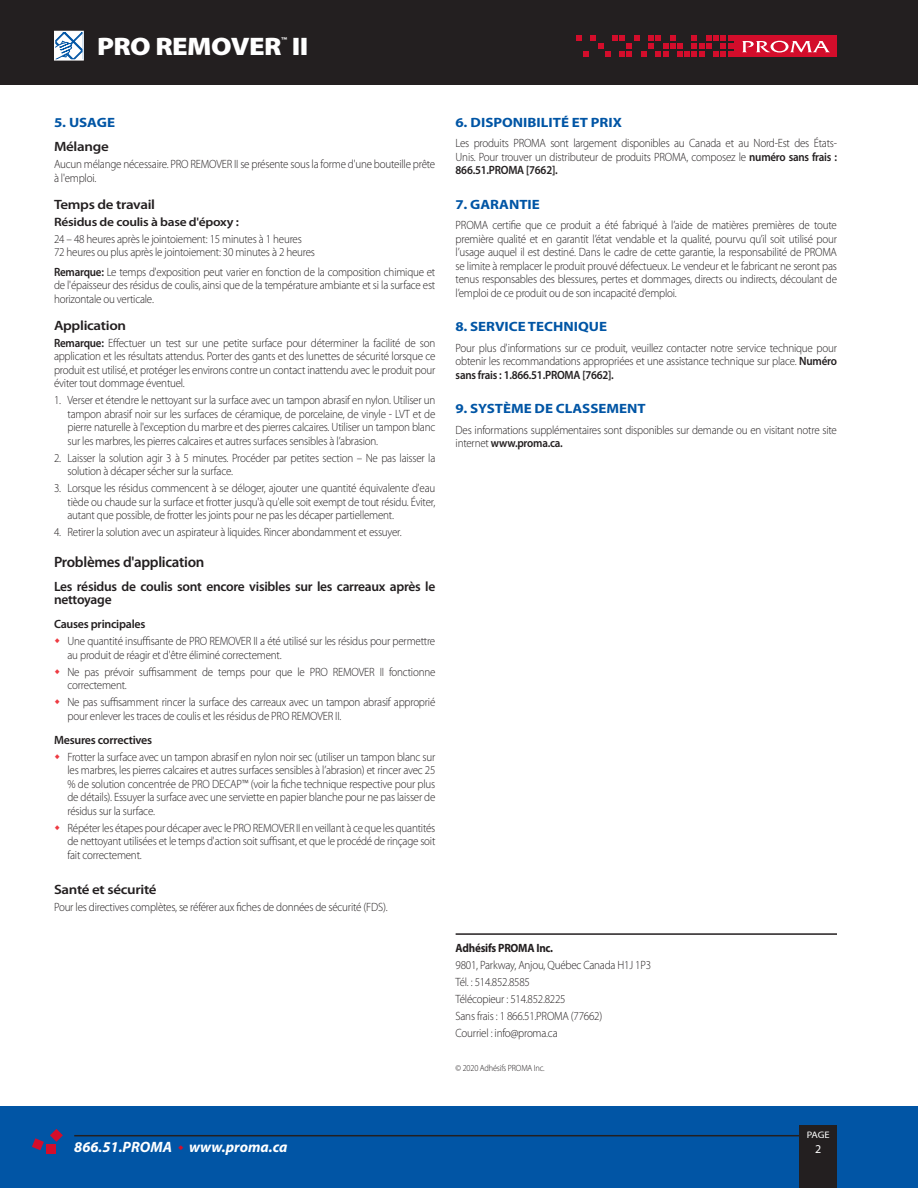
<style>
.page{position:relative;width:918px;height:1188px;background:#fff}
.page>*{position:absolute;margin:0;border:0;box-sizing:border-box;transform-origin:0 0}
.Product_Name{font:900 25.35px "Myriad Pro";letter-spacing:-.02em;color:#fff;scale:1.11 1}
.t1{font:italic 700 15px "Myriad Pro";color:#fff}
.Body_Bullet{font:600 15px "Myriad Pro";letter-spacing:-.02em;color:#231f20}
.t2{font:700 13.5px "Myriad Pro";color:#0155a5;scale:1.11 1}
.Body_Bullet-2{font:600 13.5px/13.5px "Myriad Pro";letter-spacing:-.02em;color:#231f20}
.Subtitle{font:600 13.5px "Myriad Pro";letter-spacing:-.02em;color:#231f20;scale:1.11 1}
.Long_Description{font:600 13.5px "Myriad Pro";letter-spacing:-.02em;color:#231f20;scale:1.11 1}
.Subtitle-2{font:600 12.15px "Myriad Pro";letter-spacing:-.02em;color:#231f20;scale:1.11 1}
.Long_Description-2{font:300 12px/13.5px "Myriad Pro";letter-spacing:-.02em;color:#231f20;text-align:justify;scale:.92 1}
.Body_Bullet-3{font:300 12px/13.5px "Myriad Pro";letter-spacing:-.02em;color:#231f20;text-align:justify;scale:.92 1}
.Body_Bullet-4{font:600 12px "Myriad Pro";letter-spacing:-.02em;color:#231f20}
.Long_Description-3{font:700 12px "Myriad Pro";letter-spacing:-.02em;color:#231f20;scale:.92 1}
.t3{font:12px "Myriad Pro";color:#fff}
.t4{font:9.45px "Myriad Pro";color:#fff;scale:1.11 1}
.Long_Description-4{font:300 9px "Myriad Pro";letter-spacing:-.02em;color:#231f20;scale:.92 1}
.Product_Name-2{font:600 8.4px "Myriad Pro";color:#fff;scale:1.11 1}
.s1{font-weight:600}
</style>
<div class="page">
<div style="left:0;top:0;width:918px;height:84px;background:#231f20"></div>
<div style="left:0;top:1107px;width:918px;height:81px;background:#0155a5"></div>
<div style="left:799px;top:1125px;width:38px;height:63px;background:#231f20"></div>
<hr style="left:74px;top:1135px;width:725px;height:1px;background:#231f20">
<svg style="left:56px;top:33px;width:26px;height:26px"></svg>
<div style="left:54px;top:31px;width:30px;height:30px;border:1px solid #fff"></div>
<div style="left:735px;top:35px;width:102px;height:22px;background:#d30d2b"></div>
<svg style="left:576px;top:35px;width:157px;height:22px"></svg>
<svg style="left:742px;top:41px;width:88px;height:12px"></svg>
<hr style="left:456px;top:933px;width:381px;height:2px;background:#231f20">
<div style="left:46px;top:1145px;width:9px;height:9px;background:#d30d2b"></div>
<svg style="left:50px;top:1129px;width:13px;height:13px"></svg>
<svg style="left:32px;top:1138px;width:12px;height:12px"></svg>
<p class="Product_Name-2" style="left:281px;top:35px;width:7px">™</p>
<p class="Product_Name" style="left:97px;top:30px;width:192px">PRO REMOVER II</p>
<p class="t2" style="left:54px;top:113px;width:56px">5. USAGE</p>
<p class="Subtitle" style="left:54px;top:138px;width:51px">Mélange</p>
<p class="Long_Description-2" style="left:54px;top:157px;width:416px">Aucun mélange nécessaire. PRO REMOVER II se présente sous la forme d'une bouteille prête à l'emploi.</p>
<p class="Subtitle" style="left:54px;top:195px;width:93px">Temps de travail</p>
<p class="Subtitle-2" style="left:54px;top:214px;width:168px">Résidus de coulis à base d'époxy :</p>
<p class="Long_Description-2" style="left:54px;top:232px;width:271px">24 – 48 heures après le jointoiement: 15 minutes à 1 heures</p>
<p class="Long_Description-2" style="left:54px;top:245px;width:285px">72 heures ou plus après le jointoiement: 30 minutes à 2 heures</p>
<p class="Long_Description-2" style="left:54px;top:265px;width:416px"><span class="s1">Remarque:</span> Le temps d'exposition peut varier en fonction de la composition chimique et de l'épaisseur des résidus de coulis, ainsi que de la température ambiante et si la surface est horizontale ou verticale.</p>
<p class="Long_Description" style="left:54px;top:316px;width:66px">Application</p>
<p class="Long_Description-2" style="left:54px;top:336px;width:416px"><span class="s1">Remarque:</span> Effectuer un test sur une petite surface pour déterminer la facilité de son application et les résultats attendus. Porter des gants et des lunettes de sécurité lorsque ce produit est utilisé, et protéger les environs contre un contact inattendu avec le produit pour éviter tout dommage éventuel.</p>
<p class="Body_Bullet-3" style="left:68px;top:393px;width:401px;text-indent:-14px">1. Verser et étendre le nettoyant sur la surface avec un tampon abrasif en nylon. Utiliser un tampon abrasif noir sur les surfaces de céramique, de porcelaine, de vinyle - LVT et de pierre naturelle à l'exception du marbre et des pierres calcaires. Utiliser un tampon blanc sur les marbres, les pierres calcaires et autres surfaces sensibles à l’abrasion.</p>
<p class="Body_Bullet-3" style="left:68px;top:451px;width:401px;text-indent:-14px">2. Laisser la solution agir 3 à 5 minutes. Procéder par petites section – Ne pas laisser la solution à décaper sécher sur la surface.</p>
<p class="Body_Bullet-3" style="left:68px;top:482px;width:401px;text-indent:-14px">3. Lorsque les résidus commencent à se déloger, ajouter une quantité équivalente d'eau tiède ou chaude sur la surface et frotter jusqu'à qu'elle soit exempt de tout résidu. Éviter, autant que possible, de frotter les joints pour ne pas les décaper partiellement.</p>
<p class="Body_Bullet-3" style="left:54px;top:526px;width:379px">4. Retirer la solution avec un aspirateur à liquides. Rincer abondamment et essuyer.</p>
<p class="Body_Bullet" style="left:54px;top:552px;width:152px">Problèmes d'application</p>
<p class="Body_Bullet-2" style="left:54px;top:579px;width:383px">Les résidus de coulis sont encore visibles sur les carreaux après le nettoyage</p>
<p class="Body_Bullet-4" style="left:54px;top:616px;width:93px">Causes principales</p>
<p class="Body_Bullet-3" style="left:67px;top:634px;width:401px">Une quantité insuffisante de PRO REMOVER II a été utilisé sur les résidus pour permettre au produit de réagir et d'être éliminé correctement.</p>
<p class="Body_Bullet-3" style="left:67px;top:665px;width:401px">Ne pas prévoir suffisamment de temps pour que le PRO REMOVER II fonctionne correctement.</p>
<p class="Body_Bullet-3" style="left:67px;top:695px;width:401px">Ne pas suffisamment rincer la surface des carreaux avec un tampon abrasif approprié pour enlever les traces de coulis et les résidus de PRO REMOVER II.</p>
<p class="Body_Bullet-4" style="left:54px;top:732px;width:100px">Mesures correctives</p>
<p class="Body_Bullet-3" style="left:67px;top:750px;width:401px">Frotter la surface avec un tampon abrasif en nylon noir sec (utiliser un tampon blanc sur les marbres, les pierres calcaires et autres surfaces sensibles à l’abrasion) et rincer avec 25 % de solution concentrée de PRO DECAP™ (voir la fiche technique respective pour plus de détails). Essuyer la surface avec une serviette en papier blanche pour ne pas laisser de résidus sur la surface.</p>
<p class="Body_Bullet-3" style="left:67px;top:821px;width:401px">Répéter les étapes pour décaper avec le PRO REMOVER II en veillant à ce que les quantités de nettoyant utilisées et le temps d'action soit suffisant, et que le procédé de rinçage soit fait correctement.</p>
<p class="Subtitle" style="left:54px;top:880px;width:94px">Santé et sécurité</p>
<p class="Long_Description-2" style="left:54px;top:900px;width:364px">Pour les directives complètes, se référer aux fiches de données de sécurité (FDS).</p>
<p class="t2" style="left:456px;top:113px;width:151px">6. DISPONIBILITÉ ET PRIX</p>
<p class="Long_Description-2" style="left:456px;top:136px;width:416px">Les produits PROMA sont largement disponibles au Canada et au Nord-Est des États-Unis. Pour trouver un distributeur de produits PROMA, composez le <span class="s1">numéro sans frais :<br>866.51.PROMA [7662].</span></p>
<p class="t2" style="left:456px;top:195px;width:77px">7. GARANTIE</p>
<p class="Long_Description-2" style="left:456px;top:218px;width:416px">PROMA certifie que ce produit a été fabriqué à l’aide de matières premières de toute première qualité et en garantit l’état vendable et la qualité, pourvu qu’il soit utilisé pour l’usage auquel il est destiné. Dans le cadre de cette garantie, la responsabilité de PROMA se limite à remplacer le produit prouvé défectueux. Le vendeur et le fabricant ne seront pas tenus responsables des blessures, pertes et dommages, directs ou indirects, découlant de l’emploi de ce produit ou de son incapacité d’emploi.</p>
<p class="t2" style="left:456px;top:318px;width:138px">8. SERVICE TECHNIQUE</p>
<p class="Long_Description-2" style="left:456px;top:341px;width:416px">Pour plus d'informations sur ce produit, veuillez contacter notre service technique pour obtenir les recommandations appropriées et une assistance technique sur place. <span class="s1">Numéro sans frais : 1.866.51.PROMA [7662].</span></p>
<p class="t2" style="left:456px;top:400px;width:173px">9. SYSTÈME DE CLASSEMENT</p>
<p class="Long_Description-2" style="left:456px;top:423px;width:416px">Des informations supplémentaires sont disponibles sur demande ou en visitant notre site internet <span class="s1">www.proma.ca.</span></p>
<p class="Long_Description-3" style="left:456px;top:940px;width:108px">Adhésifs PROMA Inc.</p>
<p class="Long_Description-2" style="left:456px;top:958px;width:214px">9801, Parkway, Anjou, Québec Canada H1J 1P3</p>
<p class="Long_Description-2" style="left:456px;top:975px;width:82px">Tél. : 514.852.8585</p>
<p class="Long_Description-2" style="left:456px;top:992px;width:121px">Télécopieur : 514.852.8225</p>
<p class="Long_Description-2" style="left:456px;top:1009px;width:161px">Sans frais : 1 866.51.PROMA (77662)</p>
<p class="Long_Description-2" style="left:456px;top:1026px;width:112px">Courriel : info@proma.ca</p>
<p class="Long_Description-4" style="left:456px;top:1063px;width:98px">© 2020 Adhésifs PROMA Inc.</p>
<p class="t1" style="left:74px;top:1137px;width:215px">866.51.PROMA www.proma.ca</p>
<p class="t4" style="left:807px;top:1129px;width:22px">PAGE</p>
<p class="t3" style="left:815px;top:1141px;width:8px">2</p>
</div>
